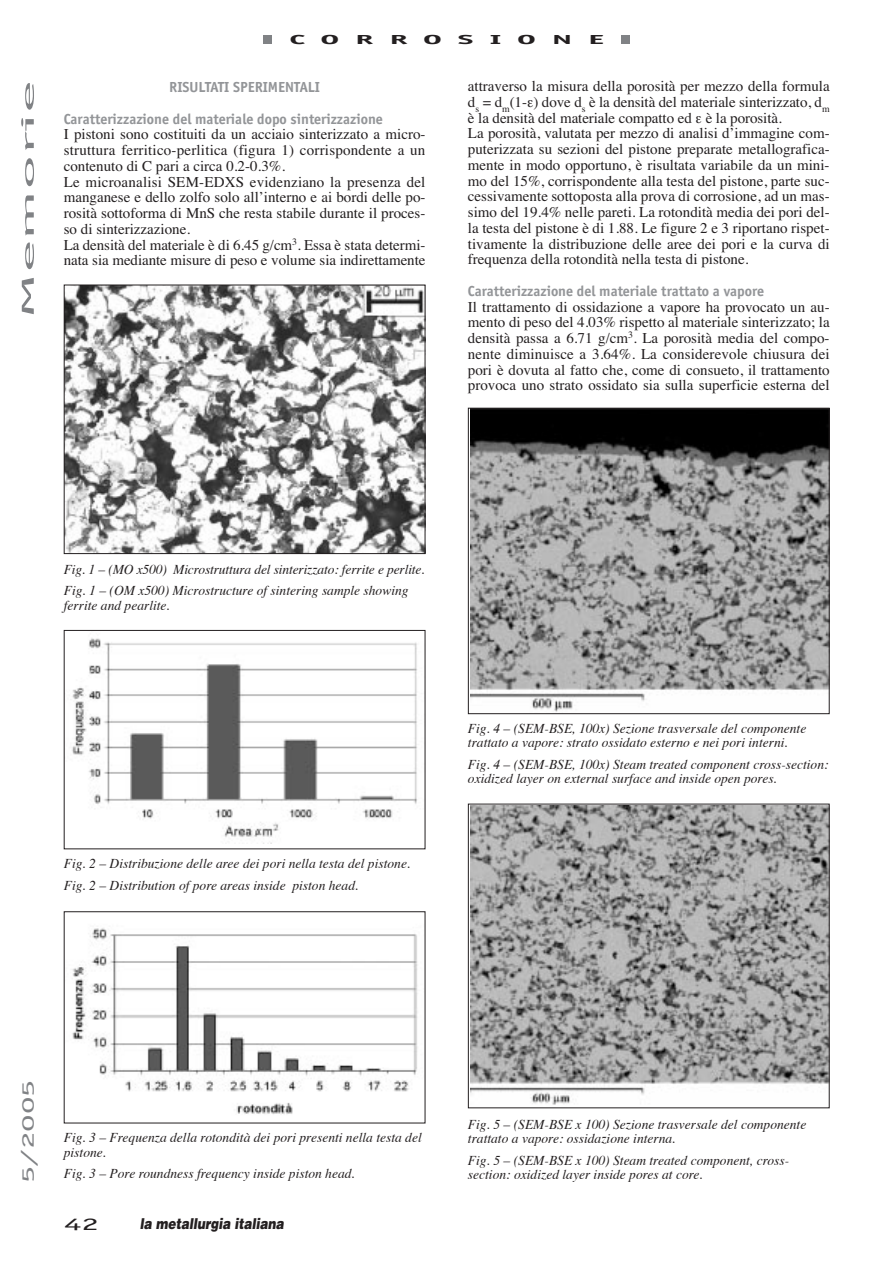
<style>
.page{position:relative;width:893px;height:1262px;background:#fff}
.page>*{position:absolute;margin:0;border:0;box-sizing:border-box;transform-origin:0 0}
.t1{font:18px "Officina Sans";color:#808285;scale:4 1}
.t2{font:18px "Officina Sans";color:#808285;scale:2 1}
.t3{font:18px "Officina Sans";color:#231f20;scale:2 1}
.t4{font:15px/15.8px "Times";color:#231f20}
.t5{font:700 15px/31.5px "Officina Sans";color:#939598}
.t6{font:italic 900 15px "Helvetica";color:#231f20;scale:.8 1}
.t7{font:italic 13.5px/14.2px "Times";color:#231f20}
.t8{font:700 13.5px "Officina Sans";letter-spacing:.47em;color:#231f20;scale:2.5 1}
</style>
<div class="page">
<div style="left:621px;top:36px;width:8px;height:8px;background:#808285"></div>
<div style="left:263px;top:36px;width:9px;height:8px;background:#808285"></div>
<img style="left:66px;top:287px;width:357px;height:265px">
<div style="left:64px;top:285px;width:361px;height:269px;border:1px solid #231f20"></div>
<img style="left:72px;top:631px;width:354px;height:213px">
<div style="left:64px;top:630px;width:361px;height:219px;border:1px solid #231f20"></div>
<img style="left:72px;top:928px;width:346px;height:186px">
<div style="left:64px;top:911px;width:361px;height:212px;border:1px solid #231f20"></div>
<img style="left:470px;top:410px;width:357px;height:302px">
<div style="left:468px;top:408px;width:361px;height:306px;border:1px solid #231f20"></div>
<img style="left:470px;top:805px;width:357px;height:300px">
<p class="t1" style="left:21px;top:319px;width:61px;rotate:-90deg">Memorie</p>
<p class="t8" style="left:289px;top:34px;width:127px">CORROSIONE</p>
<p class="t5" style="left:64px;top:72px;width:320px;text-indent:105px">RISULTATI SPERIMENTALI<br>Caratterizzazione del materiale dopo sinterizzazione</p>
<p class="t4" style="left:64px;top:128px;width:363px">I pistoni sono costituiti da un acciaio sinterizzato a micro&shy;struttura ferritico-perlitica (figura 1) corrispondente a un contenuto di C pari a circa 0.2-0.3%.<br>Le microanalisi SEM-EDXS evidenziano la presenza del manganese e dello zolfo solo all’interno e ai bordi delle po&shy;rosità sottoforma di MnS che resta stabile durante il proces&shy;so di sinterizzazione.<br>La densità del materiale è di 6.45 g/cm<sup>3</sup>. Essa è stata determi&shy;nata sia mediante misure di peso e volume sia indirettamente</p>
<p class="t4" style="left:468px;top:80px;width:363px">attraverso la misura della porosità per mezzo della formula d<sub>s</sub> = d<sub>m</sub>(1- ) dove d<sub>s</sub> è la densità del materiale sinterizzato, d<sub>m </sub>è la densità del materiale compatto ed è la porosità.<br>La porosità, valutata per mezzo di analisi d’immagine com&shy;puterizzata su sezioni del pistone preparate metallografica&shy;mente in modo opportuno, è risultata variabile da un mini&shy;mo del 15%, corrispondente alla testa del pistone, parte suc&shy;cessivamente sottoposta alla prova di corrosione, ad un mas&shy;simo del 19.4% nelle pareti. La rotondità media dei pori del&shy;la testa del pistone è di 1.88. Le figure 2 e 3 riportano rispet&shy;tivamente la distribuzione delle aree dei pori e la curva di frequenza della rotondità nella testa di pistone.</p>
<p class="t5" style="left:468px;top:276px;width:297px">Caratterizzazione del materiale trattato a vapore</p>
<p class="t4" style="left:468px;top:300px;width:363px;text-align:justify">Il trattamento di ossidazione a vapore ha provocato un au&shy;mento di peso del 4.03% rispetto al materiale sinterizzato; la densità passa a 6.71 g/cm<sup>3</sup>. La porosità media del compo&shy;nente diminuisce a 3.64%. La considerevole chiusura dei pori è dovuta al fatto che, come di consueto, il trattamento provoca uno strato ossidato sia sulla superficie esterna del</p>
<p class="t7" style="left:64px;top:559px;width:362px;line-height:21.8px">Fig. 1 – (MO x500) Microstruttura del sinterizzato: ferrite e perlite.<br>Fig. 1 – (OM x500) Microstructure of sintering sample showing</p>
<p class="t7" style="left:64px;top:599px;width:108px">ferrite and pearlite.</p>
<p class="t7" style="left:64px;top:854px;width:348px;line-height:21.8px">Fig. 2 – Distribuzione delle aree dei pori nella testa del pistone.<br>Fig. 2 – Distribution of pore areas inside piston head.</p>
<p class="t7" style="left:468px;top:722px;width:340px">Fig. 4 – (SEM-BSE, 100x) Sezione trasversale del componente trattato a vapore: strato ossidato esterno e nei pori interni.</p>
<p class="t7" style="left:468px;top:758px;width:362px">Fig. 4 – (SEM-BSE, 100x) Steam treated component cross-section: oxidized layer on external surface and inside open pores.</p>
<p class="t2" style="left:21px;top:1182px;width:53px;rotate:-90deg">5/2005</p>
<p class="t7" style="left:64px;top:1132px;width:359px">Fig. 3 – Frequenza della rotondità dei pori presenti nella testa del pistone.</p>
<p class="t7" style="left:64px;top:1168px;width:292px">Fig. 3 – Pore roundness frequency inside piston head.</p>
<p class="t3" style="left:64px;top:1216px;width:19px">42</p>
<p class="t6" style="left:140px;top:1217px;width:182px">la metallurgia italiana</p>
<p class="t7" style="left:468px;top:1118px;width:340px">Fig. 5 – (SEM-BSE x 100) Sezione trasversale del componente trattato a vapore: ossidazione interna.</p>
<p class="t7" style="left:468px;top:1154px;width:323px">Fig. 5 – (SEM-BSE x 100) Steam treated component, cross&shy;section: oxidized layer inside pores at core.</p>
</div>
